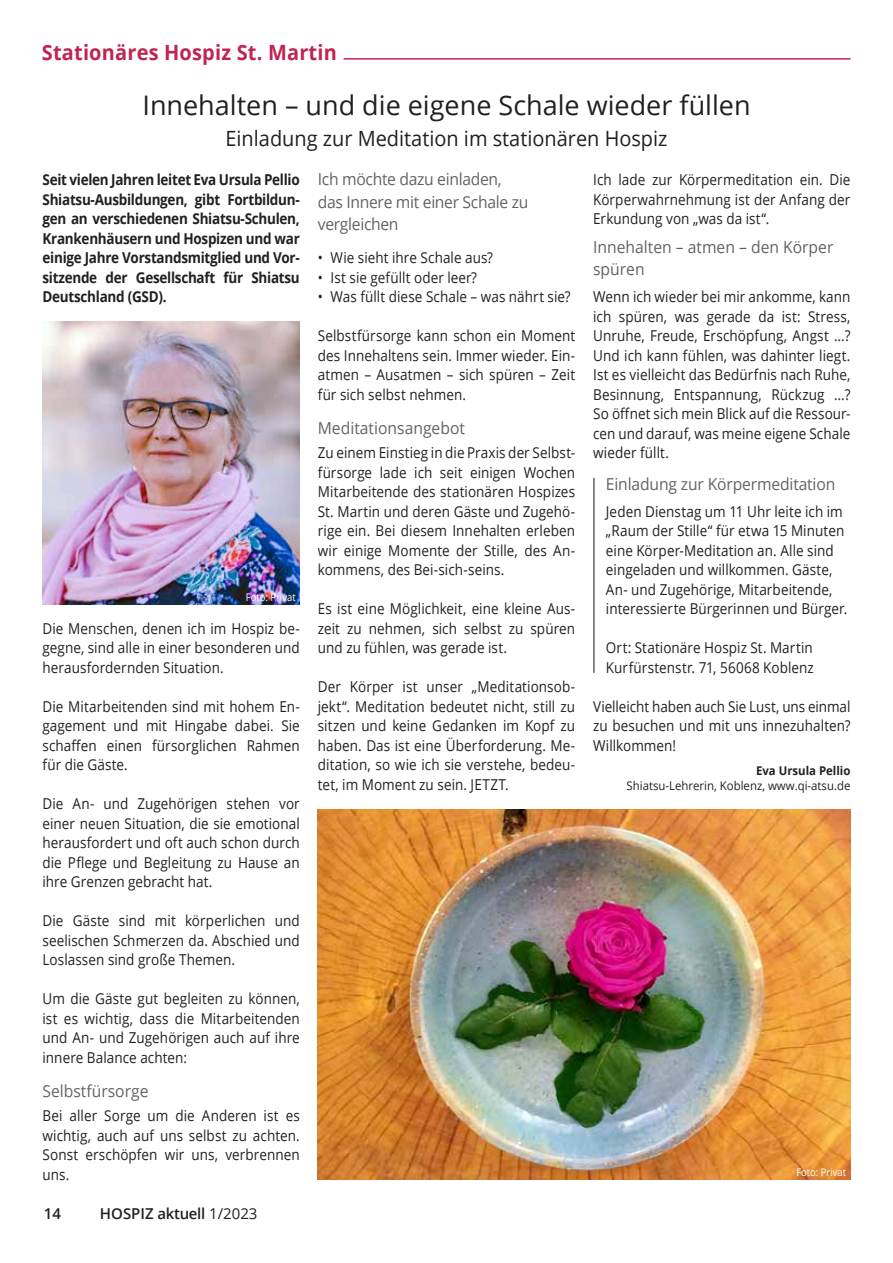
<style>
.page{position:relative;width:893px;height:1263px;background:#fff}
.page>*{position:absolute;margin:0;border:0;box-sizing:border-box;transform-origin:0 0}
.t1{font:27px "Open Sans";color:#231f20}
.t2{font:21px "Open Sans";color:#231f20;scale:.95 1}
.t3{font:700 21px "Open Sans";letter-spacing:.01em;color:#bf2550;scale:.95 1}
.t4{font:16.5px/22.5px "Open Sans";letter-spacing:-.01em;color:#636366;scale:.95 1}
.t5{font:15px/19.5px "Open Sans";letter-spacing:.005em;color:#231f20;text-align:justify;scale:.9 1}
.t6{font:700 15px/19.5px "Open Sans";letter-spacing:-.02em;color:#231f20;text-align:justify;scale:.9 1}
.t7{font:600 15px "Open Sans";letter-spacing:-.01em;color:#231f20}
.t8{font:12px "Open Sans";color:#231f20;scale:.95 1}
.t9{font:700 12px "Open Sans";color:#231f20;scale:.95 1}
.t10{font:10.5px "Open Sans";color:#fff;scale:.9 1}
.s1{font-weight:400}
</style>
<div class="page">
<hr style="left:344px;top:58px;width:506px;height:2px;background:#bf2550">
<img style="left:43px;top:322px;width:257px;height:283px">
<img style="left:318px;top:809px;width:532px;height:370px">
<hr style="left:593px;top:478px;width:2px;height:195px;background:#636366">
<h2 class="t3" style="left:42px;top:37px;width:312px">Stationäres Hospiz St. Martin</h2>
<h1 class="t1" style="left:142px;top:86px;width:610px">Innehalten – und die eigene Schale wieder füllen</h1>
<h2 class="t2" style="left:225px;top:124px;width:467px">Einladung zur Meditation im stationären Hospiz</h2>
<p class="t6" style="left:43px;top:170px;width:287px">Seit vielen Jahren leitet Eva Ursula Pellio Shiatsu-Ausbildungen, gibt Fortbildun&shy;gen an verschiedenen Shiatsu-Schulen, Krankenhäusern und Hospizen und war einige Jahre Vorstandsmitglied und Vor&shy;sitzende der Gesellschaft für Shiatsu Deutschland (GSD).</p>
<p class="t10" style="left:246px;top:590px;width:57px">Foto: Privat</p>
<p class="t5" style="left:43px;top:618px;width:287px">Die Menschen, denen ich im Hospiz be&shy;gegne, sind alle in einer besonderen und herausfordernden Situation.</p>
<p class="t5" style="left:43px;top:696px;width:287px">Die Mitarbeitenden sind mit hohem En&shy;gagement und mit Hingabe dabei. Sie schaffen einen fürsorglichen Rahmen für die Gäste.</p>
<p class="t5" style="left:43px;top:794px;width:287px">Die An- und Zugehörigen stehen vor einer neuen Situation, die sie emotional herausfordert und oft auch schon durch die Pflege und Begleitung zu Hause an ihre Grenzen gebracht hat.</p>
<p class="t5" style="left:43px;top:911px;width:287px">Die Gäste sind mit körperlichen und seelischen Schmerzen da. Abschied und Loslassen sind große Themen.</p>
<p class="t5" style="left:43px;top:989px;width:287px">Um die Gäste gut begleiten zu können, ist es wichtig, dass die Mitarbeitenden und An- und Zugehörigen auch auf ihre innere Balance achten:</p>
<p class="t4" style="left:43px;top:1079px;width:113px">Selbstfürsorge</p>
<p class="t5" style="left:43px;top:1106px;width:287px">Bei aller Sorge um die Anderen ist es wichtig, auch auf uns selbst zu achten.<br>Sonst erschöpfen wir uns, verbrennen uns.</p>
<p class="t7" style="left:44px;top:1203px;width:19px">14</p>
<p class="t7" style="left:100px;top:1203px;width:159px">HOSPIZ aktuell <span class="s1">1/2023</span></p>
<p class="t4" style="left:318px;top:167px;width:223px">Ich möchte dazu einladen, das Innere mit einer Schale zu vergleichen</p>
<p class="t5" style="left:318px;top:248px;width:196px">• Wie sieht ihre Schale aus?</p>
<p class="t5" style="left:318px;top:267px;width:178px">• Ist sie gefüllt oder leer?</p>
<p class="t5" style="left:318px;top:287px;width:282px">• Was füllt diese Schale – was nährt sie?</p>
<p class="t5" style="left:318px;top:326px;width:287px">Selbstfürsorge kann schon ein Moment des Innehaltens sein. Immer wieder. Ein&shy;atmen – Ausatmen – sich spüren – Zeit für sich selbst nehmen.</p>
<p class="t4" style="left:318px;top:416px;width:156px">Meditationsangebot</p>
<p class="t5" style="left:318px;top:443px;width:287px">Zu einem Einstieg in die Praxis der Selbst&shy;fürsorge lade ich seit einigen Wochen Mitarbeitende des stationären Hospizes St. Martin und deren Gäste und Zugehö&shy;rige ein. Bei diesem Innehalten erleben wir einige Momente der Stille, des An&shy;kommens, des Bei-sich-seins.</p>
<p class="t5" style="left:318px;top:599px;width:287px">Es ist eine Möglichkeit, eine kleine Aus&shy;zeit zu nehmen, sich selbst zu spüren und zu fühlen, was gerade ist.</p>
<p class="t5" style="left:318px;top:677px;width:287px">Der Körper ist unser „Meditationsob&shy;jekt“. Meditation bedeutet nicht, still zu sitzen und keine Gedanken im Kopf zu haben. Das ist eine Überforderung. Me&shy;ditation, so wie ich sie verstehe, bedeu&shy;tet, im Moment zu sein. JETZT.</p>
<p class="t5" style="left:593px;top:170px;width:287px">Ich lade zur Körpermeditation ein. Die Körperwahrnehmung ist der Anfang der Erkundung von „was da ist“.</p>
<p class="t4" style="left:593px;top:235px;width:254px">Innehalten – atmen – den Körper spüren</p>
<p class="t5" style="left:593px;top:287px;width:287px">Wenn ich wieder bei mir ankomme, kann ich spüren, was gerade da ist: Stress, Unruhe, Freude, Erschöpfung, Angst …?<br>Und ich kann fühlen, was dahinter liegt.<br>Ist es vielleicht das Bedürfnis nach Ruhe, Besinnung, Entspannung, Rückzug …?<br>So öffnet sich mein Blick auf die Ressour&shy;cen und darauf, was meine eigene Schale wieder füllt.</p>
<p class="t4" style="left:606px;top:472px;width:243px">Einladung zur Körpermeditation</p>
<p class="t5" style="left:606px;top:501px;width:270px;text-align:left">Jeden Dienstag um 11 Uhr leite ich im „Raum der Stille“ für etwa 15 Minuten eine Körper-Meditation an. Alle sind eingeladen und willkommen. Gäste, An- und Zugehörige, Mitarbeitende, interessierte Bürgerinnen und Bürger.</p>
<p class="t5" style="left:606px;top:637px;width:233px;line-height:20.1px">Ort: Stationäre Hospiz St. Martin<br>Kurfürstenstr. 71, 56068 Koblenz</p>
<p class="t5" style="left:593px;top:696px;width:287px">Vielleicht haben auch Sie Lust, uns einmal zu besuchen und mit uns innezuhalten?<br>Willkommen!</p>
<p class="t9" style="left:756px;top:762px;width:101px">Eva Ursula Pellio</p>
<p class="t8" style="left:627px;top:777px;width:237px">Shiatsu-Lehrerin, Koblenz, www.qi-atsu.de</p>
<p class="t10" style="left:796px;top:1164px;width:57px">Foto: Privat</p>
</div>
